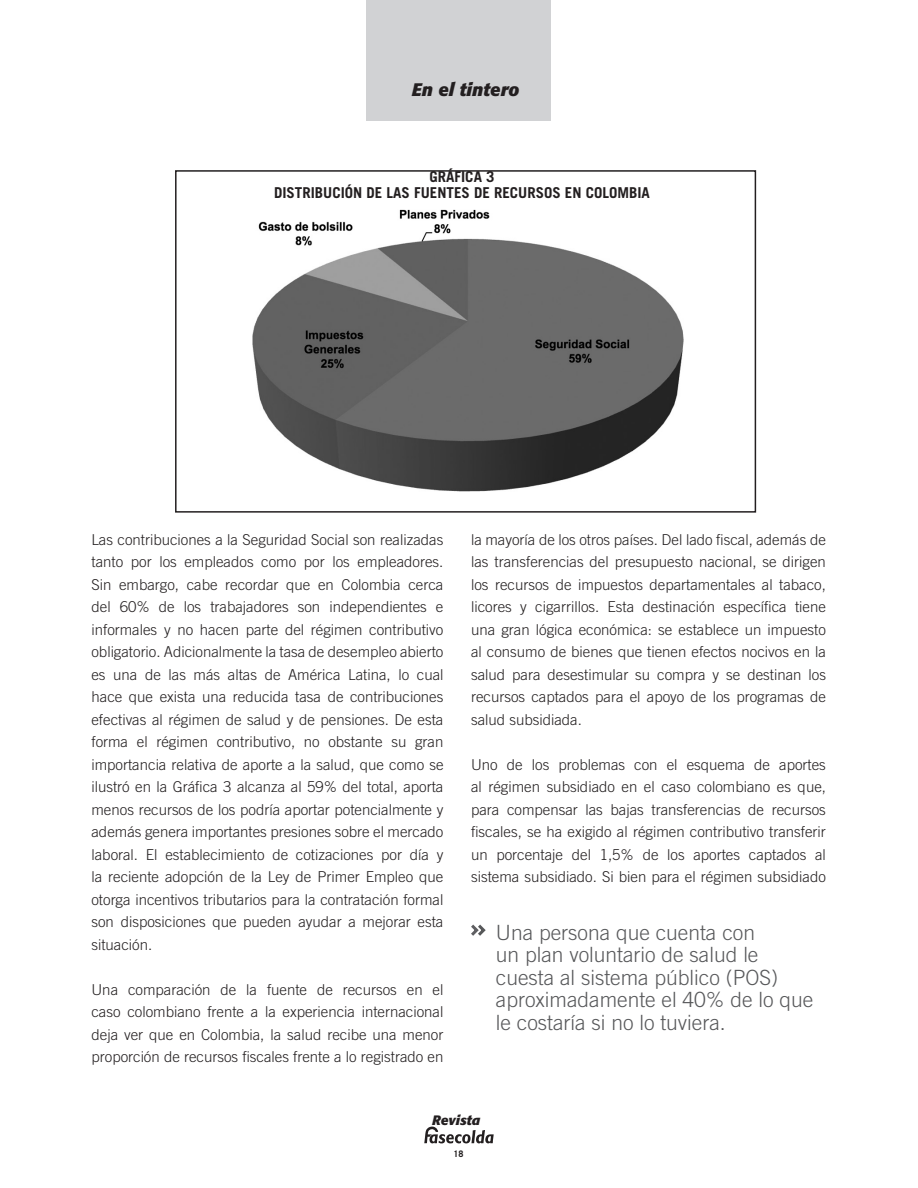
<style>
.page{position:relative;width:918px;height:1188px;background:#fff}
.page>*{position:absolute;margin:0;border:0;box-sizing:border-box;transform-origin:0 0}
.t1{font:300 21px/22.5px "Trade Gothic LT Std";color:#57585a}
.t2{font:italic 700 18px "Formata";color:#231f20}
.t3{font:300 15px/22.5px "Trade Gothic LT Std";color:#231f20;text-align:justify}
.t4{font:700 15px "Trade Gothic LT Std";color:#231f20}
.t5{font:italic 700 13.5px "Formata";color:#231f20}
.t6{font:700 9px "Trade Gothic LT Std";color:#231f20}
</style>
<div class="page">
<div style="left:367px;top:0;width:184px;height:120px;background:#d1d2d4"></div>
<svg style="left:424px;top:1126px;width:70px;height:17px"></svg>
<div style="left:175px;top:170px;width:581px;height:343px;background:#fff;border:2px solid #231f20"></div>
<img style="left:252px;top:209px;width:432px;height:283px">
<svg style="left:471px;top:924px;width:15px;height:12px"></svg>
<p class="t2" style="left:412px;top:78px;width:109px">En el tintero</p>
<p class="t4" style="left:429px;top:167px;width:67px">GRÁFICA 3</p>
<p class="t4" style="left:274px;top:184px;width:377px">DISTRIBUCIÓN DE LAS FUENTES DE RECURSOS EN COLOMBIA</p>
<p class="t3" style="left:91px;top:528px;width:354px">Las contribuciones a la Seguridad Social son realizadas tanto por los empleados como por los empleadores.<br>Sin embargo, cabe recordar que en Colombia cerca del 60% de los trabajadores son independientes e informales y no hacen parte del régimen contributivo obligatorio. Adicionalmente la tasa de desempleo abierto es una de las más altas de América Latina, lo cual hace que exista una reducida tasa de contribuciones efectivas al régimen de salud y de pensiones. De esta forma el régimen contributivo, no obstante su gran importancia relativa de aporte a la salud, que como se ilustró en la Gráfica 3 alcanza al 59% del total, aporta menos recursos de los podría aportar potencialmente y además genera importantes presiones sobre el mercado laboral. El establecimiento de cotizaciones por día y la reciente adopción de la Ley de Primer Empleo que otorga incentivos tributarios para la contratación formal son disposiciones que pueden ayudar a mejorar esta situación.</p>
<p class="t3" style="left:91px;top:978px;width:353px">Una comparación de la fuente de recursos en el caso colombiano frente a la experiencia internacional deja ver que en Colombia, la salud recibe una menor proporción de recursos fiscales frente a lo registrado en</p>
<p class="t3" style="left:471px;top:528px;width:356px">la mayoría de los otros países. Del lado fiscal, además de las transferencias del presupuesto nacional, se dirigen los recursos de impuestos departamentales al tabaco, licores y cigarrillos. Esta destinación específica tiene una gran lógica económica: se establece un impuesto al consumo de bienes que tienen efectos nocivos en la salud para desestimular su compra y se destinan los recursos captados para el apoyo de los programas de salud subsidiada.</p>
<p class="t3" style="left:471px;top:753px;width:356px">Uno de los problemas con el esquema de aportes al régimen subsidiado en el caso colombiano es que, para compensar las bajas transferencias de recursos fiscales, se ha exigido al régimen contributivo transferir un porcentaje del 1,5% de los aportes captados al sistema subsidiado. Si bien para el régimen subsidiado</p>
<p class="t1" style="left:496px;top:921px;width:319px">Una persona que cuenta con<br>un plan voluntario de salud le cuesta al sistema público (POS) aproximadamente el 40% de lo que le costaría si no lo tuviera.</p>
<p class="t5" style="left:432px;top:1112px;width:50px">Revista</p>
<p class="t6" style="left:453px;top:1149px;width:12px">18</p>
</div>
